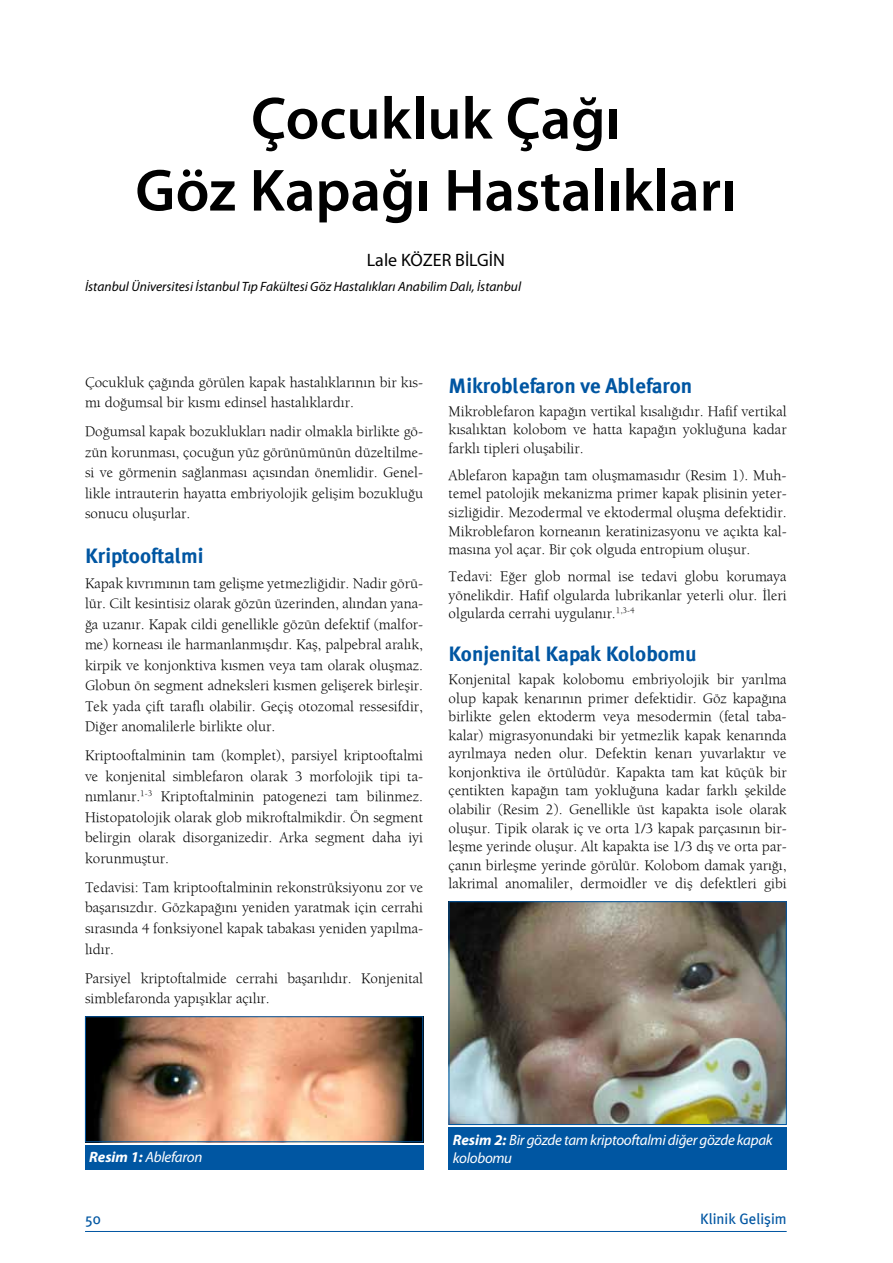
<style>
.page{position:relative;width:893px;height:1263px;background:#fff}
.page>*{position:absolute;margin:0;border:0;box-sizing:border-box;transform-origin:0 0}
.t1{font:600 60px/72px "Myriad Pro";color:#000;text-align:center}
.t2{font:21px "Meta Plus Bold Roman Ti";color:#0056a2}
.t3{font:18px "Myriad Pro";color:#000}
.t4{font:15px/20.5px "Berkeley";color:#000;text-align:justify}
.t5{font:italic 15px/18px "Myriad Pro";letter-spacing:-.02em;color:#fff}
.t6{font:500 15px "Meta Plus Book Roman Ti";color:#0056a2}
.t7{font:italic 13.5px "Myriad Pro";color:#000}
.s1{font-weight:700}
</style>
<div class="page">
<hr style="left:85px;top:1231px;width:702px;height:1px;background:#0056a2">
<img style="left:87px;top:1018px;width:334px;height:122px">
<div style="left:85px;top:1016px;width:338px;height:126px;border:1px solid #0056a2"></div>
<div style="left:85px;top:1145px;width:338px;height:24px;background:#0056a2"></div>
<img style="left:451px;top:903px;width:334px;height:220px">
<div style="left:449px;top:901px;width:338px;height:224px;border:1px solid #0056a2"></div>
<div style="left:449px;top:1127px;width:338px;height:42px;background:#0056a2"></div>
<h1 class="t1" style="left:135px;top:81px;width:603px">Çocukluk Çağı<br>Göz Kapağı Hastalıkları</h1>
<p class="t3" style="left:367px;top:249px;width:140px">Lale KÖZER BİLGİN</p>
<p class="t7" style="left:85px;top:278px;width:438px">İstanbul Üniversitesi İstanbul Tıp Fakültesi Göz Hastalıkları Anabilim Dalı, İstanbul</p>
<p class="t4" style="left:85px;top:371px;width:340px">Çocukluk çağında görülen kapak hastalıklarının bir kıs&shy;mı doğumsal bir kısmı edinsel hastalıklardır.</p>
<p class="t4" style="left:85px;top:421px;width:340px">Doğumsal kapak bozuklukları nadir olmakla birlikte gö&shy;zün korunması, çocuğun yüz görünümünün düzeltilme&shy;si ve görmenin sağlanması açısından önemlidir. Genel&shy;likle intrauterin hayatta embriyolojik gelişim bozukluğu sonucu oluşurlar.</p>
<h2 class="t2" style="left:85px;top:543px;width:120px">Kriptooftalmi</h2>
<p class="t4" style="left:85px;top:572px;width:340px">Kapak kıvrımının tam gelişme yetmezliğidir. Nadir görü&shy;lür. Cilt kesintisiz olarak gözün üzerinden, alından yana&shy;ğa uzanır. Kapak cildi genellikle gözün defektif (malfor&shy;me) korneası ile harmanlanmışdır. Kaş, palpebral aralık, kirpik ve konjonktiva kısmen veya tam olarak oluşmaz.<br>Globun ön segment adneksleri kısmen gelişerek birleşir.<br>Tek yada çift taraflı olabilir. Geçiş otozomal ressesifdir, Diğer anomalilerle birlikte olur.</p>
<p class="t4" style="left:85px;top:745px;width:340px">Kriptooftalminin tam (komplet), parsiyel kriptooftalmi ve konjenital simblefaron olarak 3 morfolojik tipi ta&shy;nımlanır.<sup>1-3</sup> Kriptoftalminin patogenezi tam bilinmez.<br>Histopatolojik olarak glob mikroftalmikdir. Ön segment belirgin olarak disorganizedir. Arka segment daha iyi korunmuştur.</p>
<p class="t4" style="left:85px;top:877px;width:340px">Tedavisi: Tam kriptooftalminin rekonstrüksiyonu zor ve başarısızdır. Gözkapağını yeniden yaratmak için cerrahi sırasında 4 fonksiyonel kapak tabakası yeniden yapılma&shy;lıdır.</p>
<p class="t4" style="left:85px;top:967px;width:340px">Parsiyel kriptoftalmide cerrahi başarılıdır. Konjenital simblefaronda yapışıklar açılır.</p>
<h2 class="t2" style="left:449px;top:373px;width:245px">Mikroblefaron ve Ablefaron</h2>
<p class="t4" style="left:449px;top:401px;width:339px;line-height:18.6px">Mikroblefaron kapağın vertikal kısalığıdır. Hafif vertikal kısalıktan kolobom ve hatta kapağın yokluğuna kadar farklı tipleri oluşabilir.</p>
<p class="t4" style="left:449px;top:465px;width:340px;line-height:18.6px">Ablefaron kapağın tam oluşmamasıdır (Resim 1). Muh&shy;temel patolojik mekanizma primer kapak plisinin yeter&shy;sizliğidir. Mezodermal ve ektodermal oluşma defektidir.<br>Mikroblefaron korneanın keratinizasyonu ve açıkta kal&shy;masına yol açar. Bir çok olguda entropium oluşur.</p>
<p class="t4" style="left:449px;top:567px;width:340px;line-height:18.6px">Tedavi: Eğer glob normal ise tedavi globu korumaya yönelikdir. Hafif olgularda lubrikanlar yeterli olur. İleri olgularda cerrahi uygulanır.<sup>1,3-4</sup></p>
<h2 class="t2" style="left:449px;top:642px;width:250px">Konjenital Kapak Kolobomu</h2>
<p class="t4" style="left:449px;top:670px;width:340px;line-height:18.6px">Konjenital kapak kolobomu embriyolojik bir yarılma olup kapak kenarının primer defektidir. Göz kapağına birlikte gelen ektoderm veya mesodermin (fetal taba&shy;kalar) migrasyonundaki bir yetmezlik kapak kenarında ayrılmaya neden olur. Defektin kenarı yuvarlaktır ve konjonktiva ile örtülüdür. Kapakta tam kat küçük bir çentikten kapağın tam yokluğuna kadar farklı şekilde olabilir (Resim 2). Genellikle üst kapakta isole olarak oluşur. Tipik olarak iç ve orta 1/3 kapak parçasının bir&shy;leşme yerinde oluşur. Alt kapakta ise 1/3 dış ve orta par&shy;çanın birleşme yerinde görülür. Kolobom damak yarığı, lakrimal anomaliler, dermoidler ve diş defektleri gibi</p>
<p class="t5" style="left:89px;top:1148px;width:115px"><span class="s1">Resim 1:</span> Ablefaron</p>
<p class="t5" style="left:453px;top:1131px;width:321px"><span class="s1">Resim 2:</span> Bir gözde tam kriptooftalmi diğer gözde kapak kolobomu</p>
<p class="t6" style="left:85px;top:1210px;width:17px">50</p>
<p class="t6" style="left:700px;top:1210px;width:88px">Klinik Gelişim</p>
</div>
